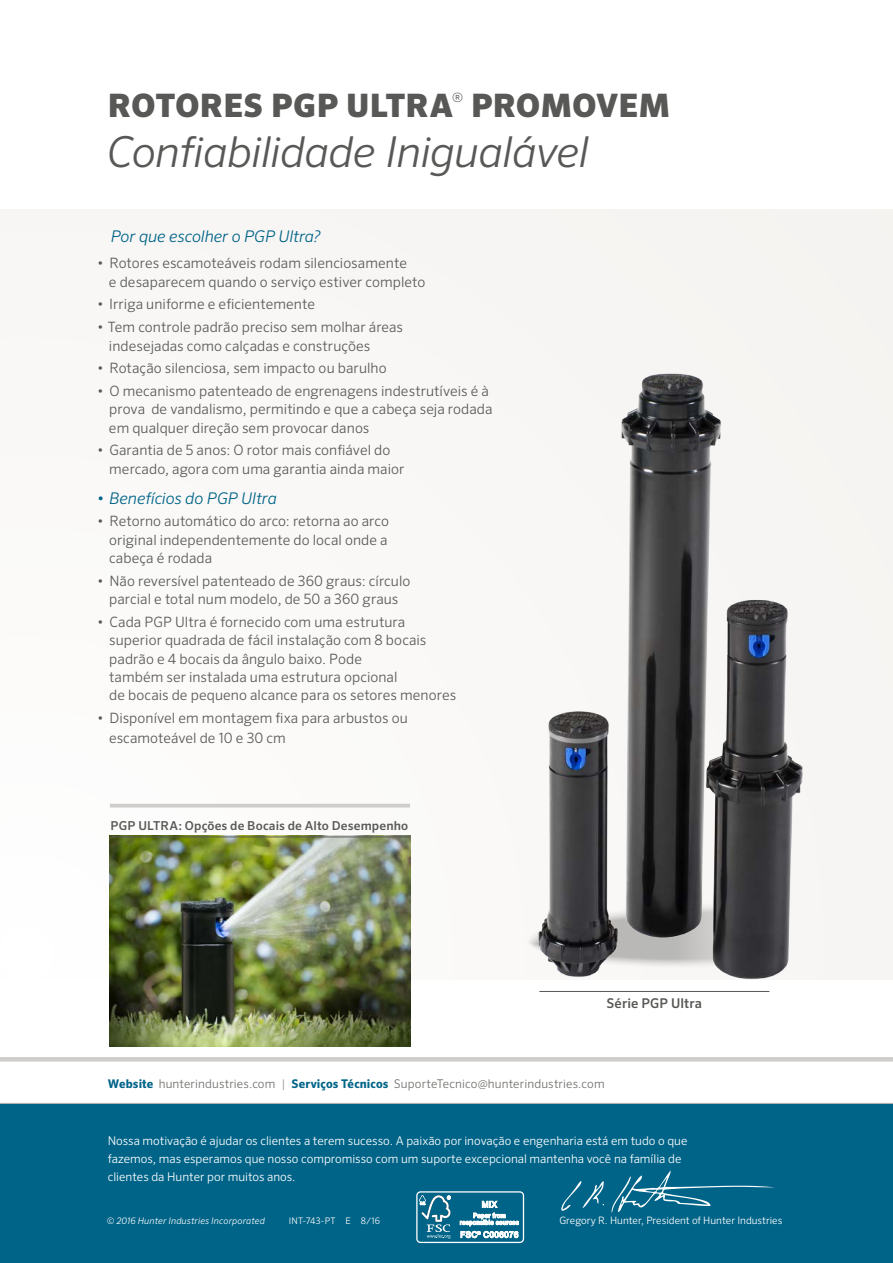
<style>
.page{position:relative;width:893px;height:1263px;background:#fff}
.page>*{position:absolute;margin:0;border:0;box-sizing:border-box;transform-origin:0 0}
.t1{font:italic 300 42.6px "Sero Pro";letter-spacing:-.015em;color:#585956}
.t2{font:900 32.4px "Sero Pro";letter-spacing:.005em;color:#585956}
.t3{font:italic 300 16.2px "Sero Pro";letter-spacing:-.005em;color:#006488}
.t4{font:300 14.25px/18.3px "Sero Pro";letter-spacing:.005em;color:#585956}
.t5{font:500 13.5px "Sero Pro";letter-spacing:.005em;color:#585956}
.t6{font:300 12.9px "Sero Pro";color:#585956}
.t7{font:500 12.3px "Sero Pro";letter-spacing:.01em;color:#585956}
.t8{font:300 12px/18px "Sero Pro";color:#fff}
.t9{font:300 12px "Sero Pro";letter-spacing:.01em;color:#716f6c}
.t10{font:300 10.2px "Sero Pro";color:#fff}
.t11{font:italic 300 9px "Sero Pro";letter-spacing:.02em;color:#fff}
.t12{font:300 9px "Sero Pro";letter-spacing:.025em;color:#fff}
.s1{font-weight:700;color:#006488}
.s2{color:#9c9896}
</style>
<div class="page">
<hr style="left:0;top:1057px;width:893px;height:4px;background:#cfcdcb">
<div style="left:0;top:1103px;width:893px;height:160px;background:#006488"></div>
<hr style="left:0;top:1103px;width:893px;height:1px;background:#a7a9ac">
<svg style="left:611px;top:1170px;width:164px;height:43px"></svg>
<svg style="left:561px;top:1181px;width:43px;height:30px"></svg>
<div style="left:416px;top:1191px;width:108px;height:52px;border:1px solid #fff;border-radius:4px"></div>
<svg style="left:419px;top:1195px;width:32px;height:43px"></svg>
<svg style="left:482px;top:1201px;width:15px;height:6px"></svg>
<svg style="left:460px;top:1213px;width:59px;height:25px"></svg>
<div style="left:0;top:209px;width:893px;height:770px;background:#f9f8f6"></div>
<img style="left:110px;top:836px;width:300px;height:210px">
<hr style="left:110px;top:804px;width:300px;height:3px;background:#cfcdcb">
<hr style="left:111px;top:837px;width:300px;height:1px;background:#585956">
<hr style="left:539px;top:991px;width:230px;height:1px;background:#585956">
<img style="left:529px;top:373px;width:350px;height:607px">
<h2 class="t2" style="left:108px;top:85px;width:347px">ROTORES PGP ULTRA</h2>
<p class="t6" style="left:452px;top:90px;width:12px">®</p>
<h2 class="t2" style="left:471px;top:85px;width:201px">PROMOVEM</h2>
<h1 class="t1" style="left:107px;top:127px;width:484px">Confiabilidade Inigualável</h1>
<p class="t3" style="left:111px;top:227px;width:211px">Por que escolher o PGP Ultra?</p>
<p class="t4" style="left:109px;top:254px;width:318px;text-indent:-12px">• Rotores escamoteáveis rodam silenciosamente<br>e desaparecem quando o serviço estiver completo</p>
<p class="t4" style="left:97px;top:295px;width:219px">• Irriga uniforme e eficientemente</p>
<p class="t4" style="left:109px;top:318px;width:296px;text-indent:-12px">• Tem controle padrão preciso sem molhar áreas indesejadas como calçadas e construções</p>
<p class="t4" style="left:97px;top:359px;width:291px">• Rotação silenciosa, sem impacto ou barulho</p>
<p class="t4" style="left:109px;top:382px;width:385px;text-indent:-12px">• O mecanismo patenteado de engrenagens indestrutíveis é à prova de vandalismo, permitindo e que a cabeça seja rodada em qualquer direção sem provocar danos</p>
<p class="t4" style="left:109px;top:441px;width:297px;text-indent:-12px">• Garantia de 5 anos: O rotor mais confiável do mercado, agora com uma garantia ainda maior</p>
<p class="t3" style="left:97px;top:488px;width:182px">• Benefícios do PGP Ultra</p>
<p class="t4" style="left:109px;top:512px;width:281px;text-align:justify;text-indent:-12px">• Retorno automático do arco: retorna ao arco original independentemente do local onde a cabeça é rodada</p>
<p class="t4" style="left:97px;top:571px;width:315px;text-align:center">• Não reversível patenteado de 360 graus: círculo parcial e total num modelo, de 50 a 360 graus</p>
<p class="t4" style="left:109px;top:612px;width:349px;text-indent:-12px">• Cada PGP Ultra é fornecido com uma estrutura superior quadrada de fácil instalação com 8 bocais padrão e 4 bocais da ângulo baixo. Pode<br>também ser instalada uma estrutura opcional<br>de bocais de pequeno alcance para os setores menores</p>
<p class="t4" style="left:109px;top:708px;width:300px;line-height:19.6px;text-indent:-12px">• Disponível em montagem fixa para arbustos ou escamoteável de 10 e 30 cm</p>
<p class="t7" style="left:111px;top:818px;width:299px">PGP ULTRA: Opções de Bocais de Alto Desempenho</p>
<p class="t5" style="left:607px;top:995px;width:97px">Série PGP Ultra</p>
<p class="t9" style="left:108px;top:1076px;width:498px"><span class="s1">Website</span> hunterindustries.com <span class="s2">|</span> <span class="s1">Serviços Técnicos</span> SuporteTecnico@hunterindustries.com</p>
<p class="t8" style="left:108px;top:1131px;width:581px">Nossa motivação é ajudar os clientes a terem sucesso. A paixão por inovação e engenharia está em tudo o que fazemos, mas esperamos que nosso compromisso com um suporte excepcional mantenha você na família de clientes da Hunter por muitos anos.</p>
<p class="t11" style="left:107px;top:1215px;width:160px">© 2016 Hunter Industries Incorporated</p>
<p class="t12" style="left:289px;top:1216px;width:93px">INT-743-PT E 8/16</p>
<p class="t10" style="left:559px;top:1214px;width:224px">Gregory R. Hunter, President of Hunter Industries</p>
</div>
